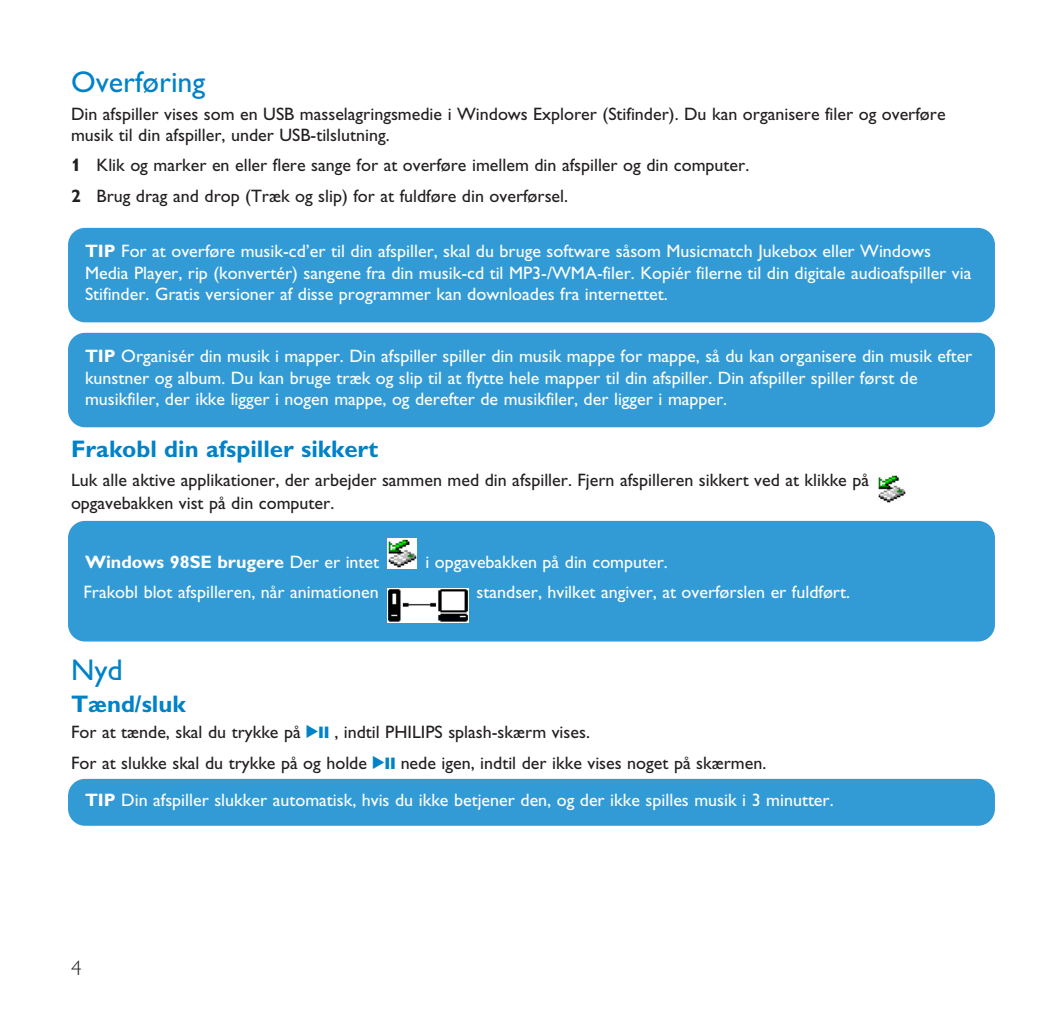
<style>
.page{position:relative;width:1063px;height:1021px;background:#fff}
.page>*{position:absolute;margin:0;border:0;box-sizing:border-box;transform-origin:0 0}
.t1{font:30px "Gill Alt One";color:#0082c8}
.t2{font:700 24px "Gill Alt One";color:#0082c8}
.t3{font:300 21px "Gill Alt One";color:#231f20}
.t4{font:18px/21.6px "Gill Alt One";color:#fff}
.t5{font:18px/30px "Gill Alt One";color:#231f20}
.t6{font:700 18px "Gill Alt One";color:#fff}
.s1{font-weight:700}
.s2{font-weight:400}
.s3{font-family:"Audio Four 4";color:#0082c8}
</style>
<div class="page">
<div style="left:68px;top:228px;width:927px;height:94px;background:#329bd5;border-radius:17px"></div>
<div style="left:68px;top:333px;width:927px;height:94px;background:#329bd5;border-radius:17px"></div>
<div style="left:68px;top:521px;width:927px;height:120px;background:#329bd5;border-radius:17px"></div>
<img style="left:387px;top:589px;width:81px;height:33px">
<img style="left:388px;top:539px;width:29px;height:29px">
<div style="left:68px;top:778px;width:927px;height:47px;background:#329bd5;border-radius:17px"></div>
<img style="left:878px;top:475px;width:28px;height:28px">
<h1 class="t1" style="left:71px;top:71px;width:136px">Overføring</h1>
<p class="t5" style="left:71px;top:105px;width:876px;line-height:21.6px">Din afspiller vises som en USB masselagringsmedie i Windows Explorer (Stifinder). Du kan organisere filer og overføre musik til din afspiller, under USB-tilslutning.</p>
<p class="t5" style="left:71px;top:152px;width:680px"><span class="s1">1</span> Klik og marker en eller flere sange for at overføre imellem din afspiller og din computer.<br><span class="s1">2</span> Brug drag and drop (Træk og slip) for at fuldføre din overførsel.</p>
<p class="t4" style="left:85px;top:242px;width:888px"><span class="s1">TIP</span> For at overføre musik-cd’er til din afspiller, skal du bruge software såsom Musicmatch Jukebox eller Windows<br>Media Player, rip (konvertér) sangene fra din musik-cd til MP3-/WMA-filer. Kopiér filerne til din digitale audioafspiller via<br>Stifinder. Gratis versioner af disse programmer kan downloades fra internettet.</p>
<p class="t4" style="left:85px;top:347px;width:889px"><span class="s1">TIP</span> Organisér din musik i mapper. Din afspiller spiller din musik mappe for mappe, så du kan organisere din musik efter kunstner og album. Du kan bruge træk og slip til at flytte hele mapper til din afspiller. Din afspiller spiller først de musikfiler, der ikke ligger i nogen mappe, og derefter de musikfiler, der ligger i mapper.</p>
<h2 class="t2" style="left:71px;top:441px;width:309px">Frakobl din afspiller sikkert</h2>
<p class="t5" style="left:71px;top:469px;width:800px;line-height:23.4px">Luk alle aktive applikationer, der arbejder sammen med din afspiller. Fjern afspilleren sikkert ved at klikke på opgavebakken vist på din computer.</p>
<p class="t6" style="left:85px;top:555px;width:296px">Windows 98SE brugere <span class="s2">Der er intet</span></p>
<p class="t4" style="left:425px;top:553px;width:244px">i opgavebakken på din computer.</p>
<p class="t4" style="left:83px;top:583px;width:297px">Frakobl blot afspilleren, når animationen</p>
<p class="t4" style="left:477px;top:583px;width:375px">standser, hvilket angiver, at overførslen er fuldført.</p>
<h1 class="t1" style="left:71px;top:659px;width:53px">Nyd</h1>
<h2 class="t2" style="left:71px;top:695px;width:116px">Tænd/sluk</h2>
<p class="t5" style="left:71px;top:719px;width:697px">For at tænde, skal du trykke på <span class="s3">2;</span> , indtil PHILIPS splash-skærm vises.<br>For at slukke skal du trykke på og holde <span class="s3">2;</span> nede igen, indtil der ikke vises noget på skærmen.</p>
<p class="t4" style="left:85px;top:791px;width:750px"><span class="s1">TIP</span> Din afspiller slukker automatisk, hvis du ikke betjener den, og der ikke spilles musik i 3 minutter.</p>
<p class="t3" style="left:71px;top:960px;width:12px">4</p>
</div>
